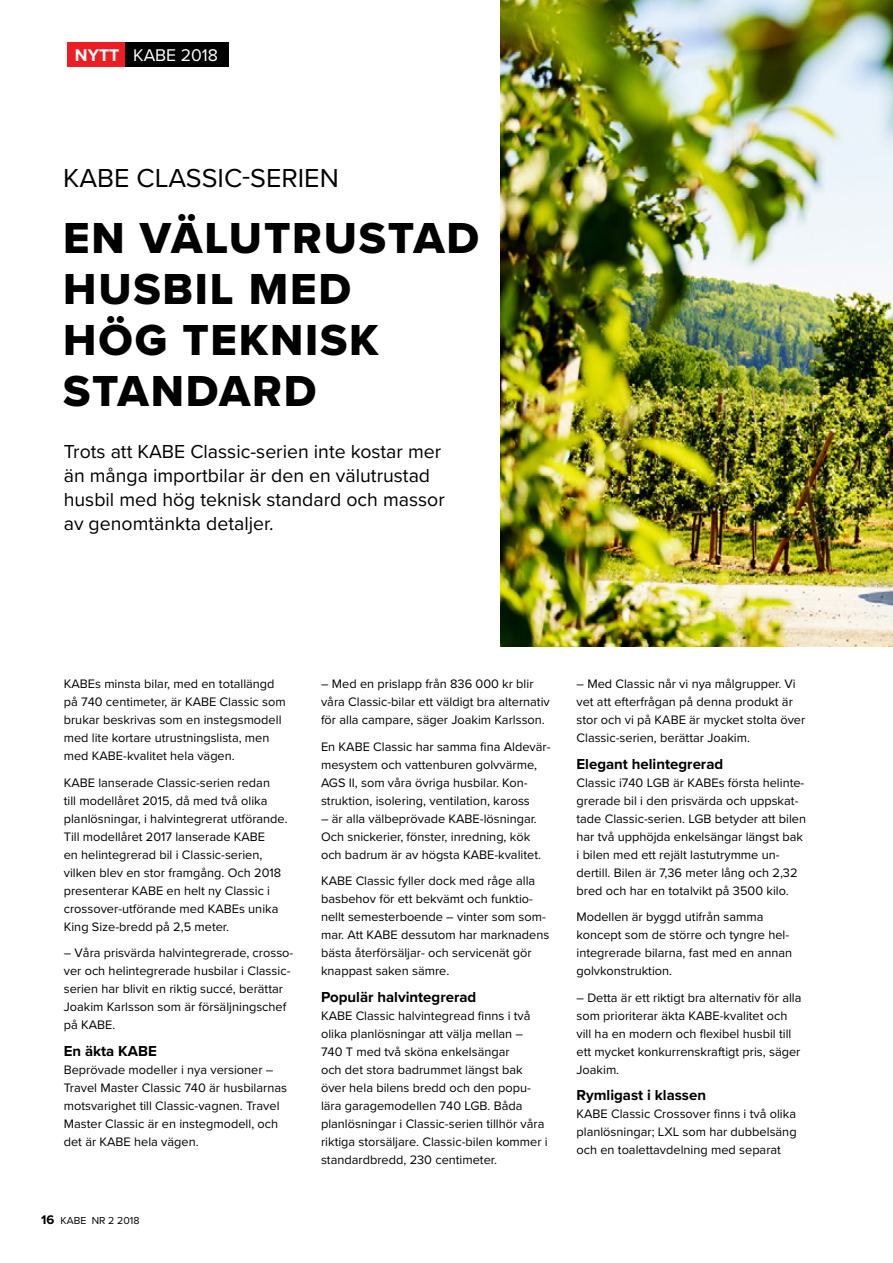
<style>
.page{position:relative;width:893px;height:1263px;background:#fff}
.page>*{position:absolute;margin:0;border:0;box-sizing:border-box;transform-origin:0 0}
.t1{font:45px/51px "Proxima Nova Extrabld";letter-spacing:.04em;color:#000}
.t2{font:27px "Proxima Nova";color:#000}
.t3{font:19.5px/24px "Proxima Nova";color:#000}
.t4{font:17.55px "Proxima Nova";color:#fff}
.t5{font:700 17.55px "Proxima Nova";color:#fff}
.t6{font:700 15px "Proxima Nova";color:#000}
.t7{font:12.75px/18px "Proxima Nova";color:#000}
.t8{font:10.5px "Proxima Nova";color:#000}
.s1{font-weight:700;font-size:12.9px}
</style>
<div class="page">
<img style="left:500px;top:0;width:393px;height:646px">
<div style="left:125px;top:42px;width:101px;height:25px;background:#000"></div>
<div style="left:67px;top:42px;width:55px;height:25px;background:#ed1d24"></div>
<div style="left:127px;top:43px;width:101px;height:24px;background:#000"></div>
<div style="left:69px;top:43px;width:55px;height:24px;background:#ed1d24"></div>
<h3 class="t5" style="left:75px;top:42px;width:46px">NYT T</h3>
<h3 class="t4" style="left:206px;top:42px;width:12px">5</h3>
<h3 class="t4" style="left:133px;top:42px;width:86px">KABE 2018</h3>
<h3 class="t4" style="left:207px;top:42px;width:11px">7</h3>
<h2 class="t2" style="left:63px;top:158px;width:277px">KABE CLASSIC-SERIEN</h2>
<h1 class="t1" style="left:63px;top:212px;width:417px">EN VÄLUTRUSTAD<br>HUSBIL MED<br>HÖG TEKNISK<br>STANDARD</h1>
<h3 class="t3" style="left:64px;top:438px;width:383px">Trots att KABE Classic-serien inte kostar mer än många importbilar är den en välutrustad husbil med hög teknisk standard och massor av genomtänkta detaljer.</h3>
<p class="t7" style="left:64px;top:674px;width:223px">KABEs minsta bilar, med en totallängd på 740 centimeter, är KABE Classic som brukar beskrivas som en instegsmodell med lite kortare utrustningslista, men med KABE-kvalitet hela vägen.</p>
<p class="t7" style="left:64px;top:773px;width:225px">KABE lanserade Classic-serien redan<br>till modellåret 2015, då med två olika planlösningar, i halvintegrerat utförande.<br>Till modellåret 2017 lanserade KABE<br>en helintegrerad bil i Classic-serien, vilken blev en stor framgång. Och 2018 presenterar KABE en helt ny Classic i crossover-utförande med KABEs unika King Size-bredd på 2,5 meter.</p>
<p class="t7" style="left:64px;top:943px;width:231px">– Våra prisvärda halvintegrerade, crosso&shy;ver och helintegrerade husbilar i Classic&shy;serien har blivit en riktig succé, berättar Joakim Karlsson som är försäljningschef på KABE.</p>
<p class="t6" style="left:64px;top:1039px;width:94px">En äkta KABE</p>
<p class="t7" style="left:64px;top:1060px;width:225px">Beprövade modeller i nya versioner – Travel Master Classic 740 är husbilarnas motsvarighet till Classic-vagnen. Travel Master Classic är en instegmodell, och det är KABE hela vägen.</p>
<p class="t8" style="left:41px;top:1212px;width:100px"><span class="s1">16</span> KABE NR 2 2018</p>
<p class="t7" style="left:321px;top:674px;width:230px">– Med en prislapp från 836 000 kr blir våra Classic-bilar ett väldigt bra alternativ för alla campare, säger Joakim Karlsson.</p>
<p class="t7" style="left:321px;top:737px;width:231px">En KABE Classic har samma fina Aldevär&shy;mesystem och vattenburen golvvärme, AGS II, som våra övriga husbilar. Kon&shy;struktion, isolering, ventilation, kaross</p>
<p class="t7" style="left:321px;top:809px;width:221px">– är alla välbeprövade KABE-lösningar.<br>Och snickerier, fönster, inredning, kök och badrum är av högsta KABE-kvalitet.</p>
<p class="t7" style="left:321px;top:871px;width:230px">KABE Classic fyller dock med råge alla basbehov för ett bekvämt och funktio&shy;nellt semesterboende – vinter som som&shy;mar. Att KABE dessutom har marknadens bästa återförsäljar- och servicenät gör knappast saken sämre.</p>
<p class="t6" style="left:321px;top:985px;width:157px">Populär halvintegrerad</p>
<p class="t7" style="left:321px;top:1006px;width:228px">KABE Classic halvintegread finns i två olika planlösningar att välja mellan – 740 T med två sköna enkelsängar<br>och det stora badrummet längst bak över hela bilens bredd och den popu&shy;lära garagemodellen 740 LGB. Båda planlösningar i Classic-serien tillhör våra riktiga storsäljare. Classic-bilen kommer i standardbredd, 230 centimeter.</p>
<p class="t7" style="left:576px;top:674px;width:230px">– Med Classic når vi nya målgrupper. Vi vet att efterfrågan på denna produkt är stor och vi på KABE är mycket stolta över Classic-serien, berättar Joakim.</p>
<p class="t6" style="left:576px;top:752px;width:148px">Elegant helintegrerad</p>
<p class="t7" style="left:576px;top:773px;width:231px">Classic i740 LGB är KABEs första helinte&shy;grerade bil i den prisvärda och uppskat&shy;tade Classic-serien. LGB betyder att bilen har två upphöjda enkelsängar längst bak i bilen med ett rejält lastutrymme un&shy;dertill. Bilen är 7,36 meter lång och 2,32 bred och har en totalvikt på 3500 kilo.</p>
<p class="t7" style="left:576px;top:907px;width:217px">Modellen är byggd utifrån samma koncept som de större och tyngre hel&shy;integrerade bilarna, fast med en annan golvkonstruktion.</p>
<p class="t7" style="left:576px;top:988px;width:226px">– Detta är ett riktigt bra alternativ för alla som prioriterar äkta KABE-kvalitet och vill ha en modern och flexibel husbil till ett mycket konkurrenskraftigt pris, säger Joakim.</p>
<p class="t6" style="left:576px;top:1084px;width:131px">Rymligast i klassen</p>
<p class="t7" style="left:576px;top:1104px;width:222px;text-align:justify">KABE Classic Crossover finns i två olika planlösningar; LXL som har dubbelsäng och en toalettavdelning med separat</p>
</div>
